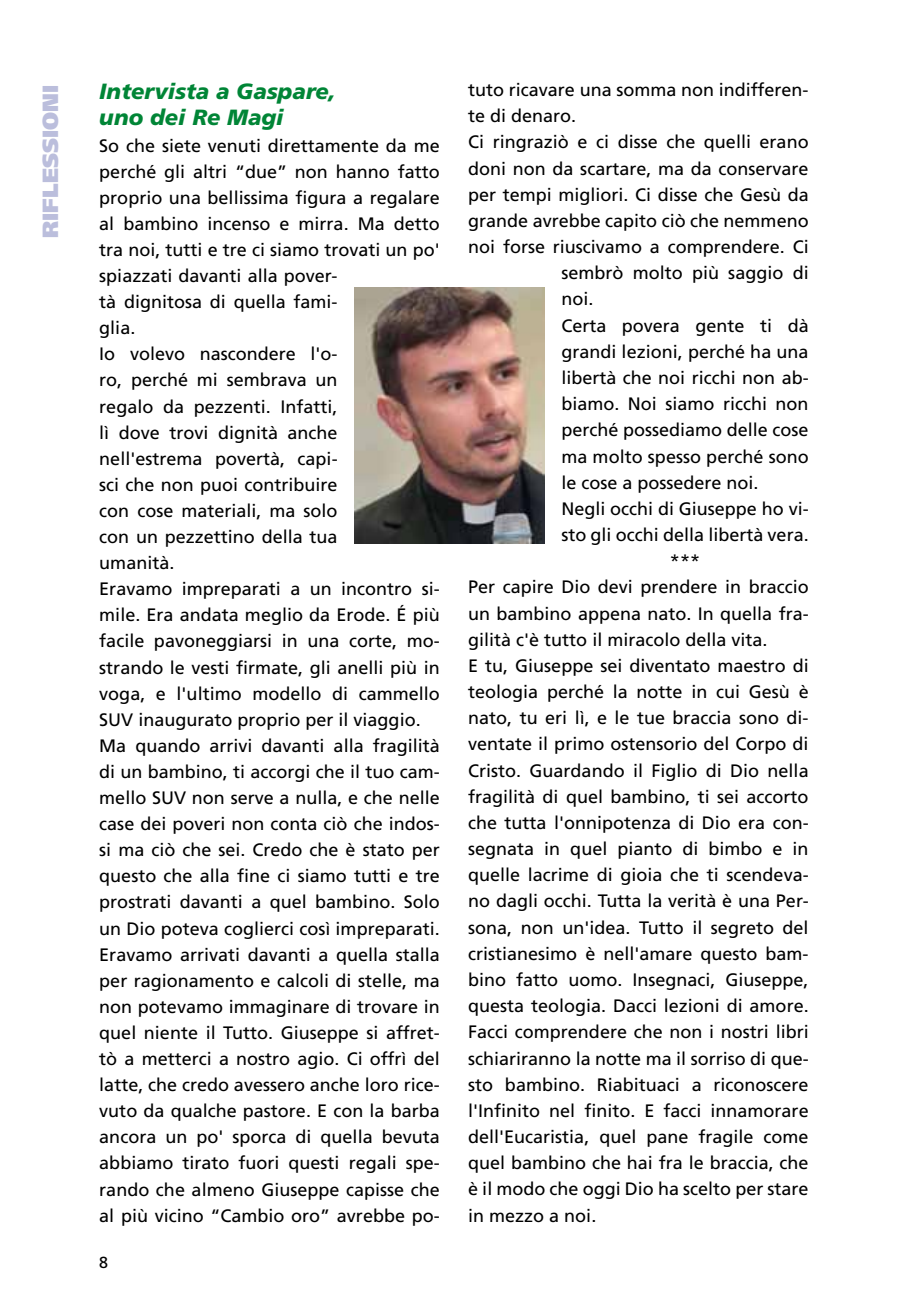
<style>
.page{position:relative;width:908px;height:1304px;background:#fff}
.page>*{position:absolute;margin:0;border:0;box-sizing:border-box;transform-origin:0 0}
.t1{font:italic 900 22px/26px "Frutiger";color:#008536}
.t2{font:900 22px "Frutiger";color:#bbbedc}
.t3{font:18px/26.2px "Frutiger";color:#000}
.t4{font:16px "Frutiger";color:#000}
</style>
<div class="page">
<img style="left:354px;top:287px;width:190px;height:257px">
<p class="t2" style="left:37px;top:238px;width:154px;rotate:-90deg">riflessioni</p>
<p class="t1" style="left:99px;top:78px;width:238px">Intervista a Gaspare, uno dei Re Magi</p>
<p class="t3" style="left:99px;top:132px;width:342px">So che siete venuti direttamente da me perché gli altri “due” non hanno fatto proprio una bellissima figura a regalare al bambino incenso e mirra. Ma detto tra noi, tutti e tre ci siamo trovati un po' spiazzati davanti alla pover-<br>tà dignitosa di quella fami-<br>glia.<br>Io volevo nascondere l'o-<br>ro, perché mi sembrava un<br>regalo da pezzenti. I nfatti,<br>lì dove trovi dignità anche nell'estrema povertà, capi-<br>sci che non puoi contribuire<br>con cose materiali, ma solo<br>con un pezzettino della tua<br>umanità.<br>E ravamo impreparati a un incontro si&shy;mile. Era andata meglio da Erode. É più facile pavoneggiarsi in una corte, mo&shy;strando le vesti firmate, gli anelli più in voga, e l'ultimo modello di cammello SUV inaugurato proprio per il viaggio.<br>Ma quando arrivi davanti alla fragilità di un bambino, ti accorgi che il tuo cam&shy;mello SUV non serve a nulla, e che nelle case dei poveri non conta ciò che indos&shy;si ma ciò che sei. Credo che è stato per questo che alla fine ci siamo tutti e tre prostrati davanti a quel bambino. Solo un Dio poteva coglierci così impreparati.<br>E ravamo arrivati davanti a quella stalla per ragionamento e calcoli di stelle, ma non potevamo immaginare di trovare in quel niente il Tutto. Giuseppe si affret&shy;tò a metterci a nostro agio. Ci offrì del latte, che credo avessero anche loro rice&shy;vuto da qualche pastore. E con la barba ancora un po' sporca di quella bevuta abbiamo tirato fuori questi regali spe&shy;rando che almeno Giuseppe capisse che al più vicino “Cambio oro” avrebbe po-</p>
<p class="t4" style="left:99px;top:1253px;width:10px">8</p>
<p class="t3" style="left:468px;top:77px;width:342px">tuto ricavare una somma non indifferen-</p>
<p class="t3" style="left:468px;top:103px;width:110px">te di denaro.</p>
<p class="t3" style="left:468px;top:129px;width:342px">Ci ringraziò e ci disse che quelli erano</p>
<p class="t3" style="left:468px;top:155px;width:342px">doni non da scartare, ma da conservare</p>
<p class="t3" style="left:468px;top:181px;width:342px">per tempi migliori. Ci disse che Gesù da</p>
<p class="t3" style="left:468px;top:207px;width:342px">grande avrebbe capito ciò che nemmeno</p>
<p class="t3" style="left:468px;top:234px;width:342px">noi forse riuscivamo a comprendere. Ci</p>
<p class="t3" style="left:561px;top:260px;width:249px">sembrò molto più saggio di</p>
<p class="t3" style="left:561px;top:286px;width:34px">noi.</p>
<p class="t3" style="left:561px;top:312px;width:249px">Certa povera gente ti dà</p>
<p class="t3" style="left:561px;top:338px;width:249px">grandi lezioni, perché ha una</p>
<p class="t3" style="left:561px;top:364px;width:249px">libertà che noi ricchi non ab-</p>
<p class="t3" style="left:561px;top:391px;width:249px">biamo. Noi siamo ricchi non</p>
<p class="t3" style="left:561px;top:417px;width:249px">perché possediamo delle cose</p>
<p class="t3" style="left:561px;top:443px;width:249px">ma molto spesso perché sono</p>
<p class="t3" style="left:561px;top:469px;width:199px">le cose a possedere noi.</p>
<p class="t3" style="left:561px;top:495px;width:249px">Negli occhi di Giuseppe ho vi-</p>
<p class="t3" style="left:561px;top:522px;width:249px">sto gli occhi della libertà vera.</p>
<p class="t3" style="left:669px;top:548px;width:32px">***</p>
<p class="t3" style="left:468px;top:574px;width:342px">Per capire Dio devi prendere in braccio</p>
<p class="t3" style="left:468px;top:600px;width:342px">un bambino appena nato. I n quella fra-</p>
<p class="t3" style="left:468px;top:626px;width:301px">gilità c'è tutto il miracolo della vita.</p>
<p class="t3" style="left:468px;top:652px;width:342px">E tu, Giuseppe sei diventato maestro di</p>
<p class="t3" style="left:468px;top:679px;width:342px">teologia perché la notte in cui Gesù è</p>
<p class="t3" style="left:468px;top:705px;width:342px">nato, tu eri lì, e le tue braccia sono di-</p>
<p class="t3" style="left:468px;top:731px;width:342px">ventate il primo ostensorio del Corpo di</p>
<p class="t3" style="left:468px;top:757px;width:342px">Cristo. Guardando il Figlio di Dio nella</p>
<p class="t3" style="left:468px;top:783px;width:342px">fragilità di quel bambino, ti sei accorto</p>
<p class="t3" style="left:468px;top:809px;width:342px">che tutta l'onnipotenza di Dio era con-</p>
<p class="t3" style="left:468px;top:836px;width:342px">segnata in quel pianto di bimbo e in</p>
<p class="t3" style="left:468px;top:862px;width:342px">quelle lacrime di gioia che ti scendeva-</p>
<p class="t3" style="left:468px;top:888px;width:342px">no dagli occhi. Tutta la verità è una Per-</p>
<p class="t3" style="left:468px;top:914px;width:342px">sona, non un'idea. Tutto il segreto del</p>
<p class="t3" style="left:468px;top:940px;width:342px">cristianesimo è nell'amare questo bam-</p>
<p class="t3" style="left:468px;top:966px;width:342px">bino fatto uomo. I nsegnaci, Giuseppe,</p>
<p class="t3" style="left:468px;top:993px;width:342px">questa teologia. Dacci lezioni di amore.</p>
<p class="t3" style="left:468px;top:1019px;width:342px">Facci comprendere che non i nostri libri</p>
<p class="t3" style="left:468px;top:1045px;width:342px">schiariranno la notte ma il sorriso di que-</p>
<p class="t3" style="left:468px;top:1071px;width:342px">sto bambino. Riabituaci a riconoscere</p>
<p class="t3" style="left:468px;top:1097px;width:342px">l'I nfinito nel finito. E facci innamorare</p>
<p class="t3" style="left:468px;top:1123px;width:342px">dell'Eucaristia, quel pane fragile come</p>
<p class="t3" style="left:468px;top:1150px;width:342px">quel bambino che hai fra le braccia, che</p>
<p class="t3" style="left:468px;top:1176px;width:342px">è il modo che oggi Dio ha scelto per stare</p>
<p class="t3" style="left:468px;top:1202px;width:130px">in mezzo a noi.</p>
</div>
